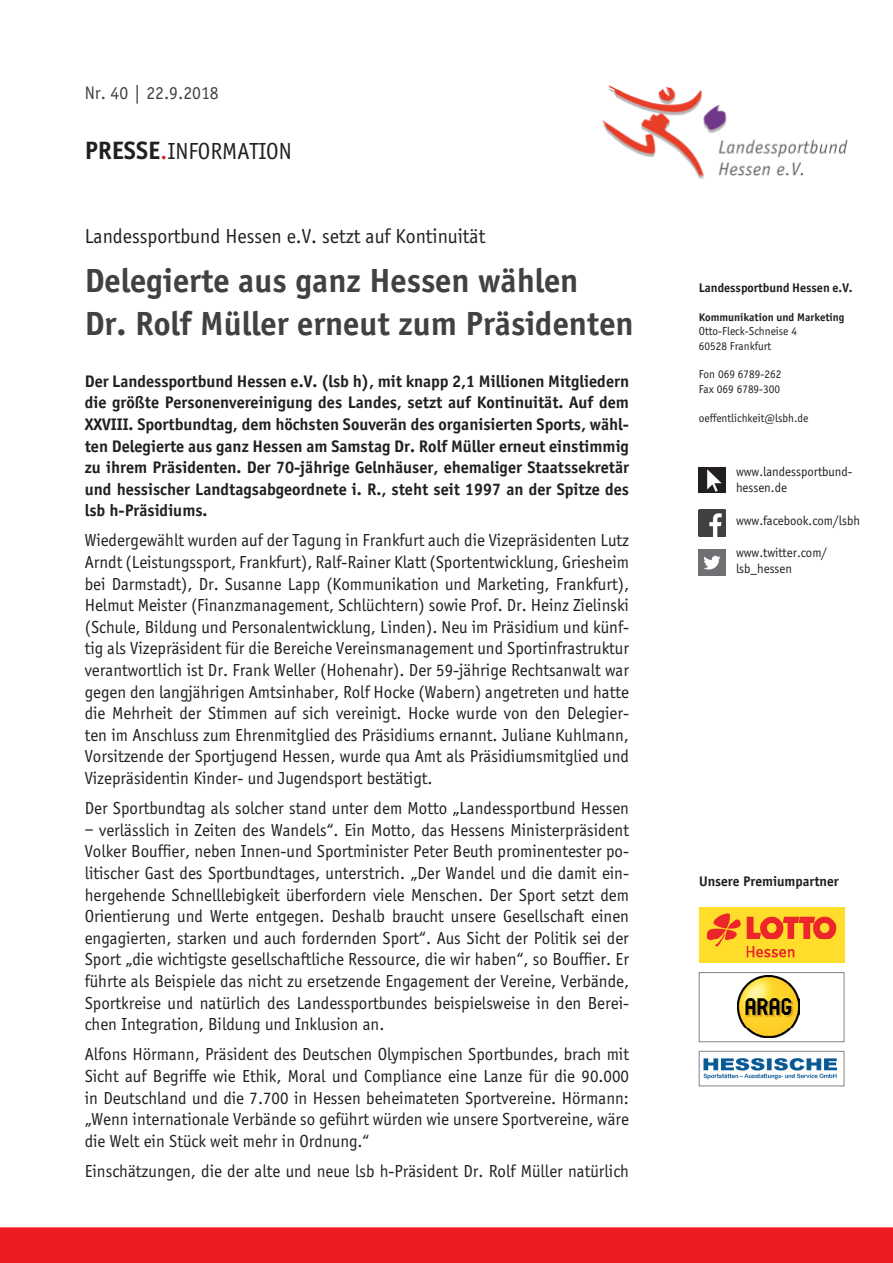
<style>
.page{position:relative;width:893px;height:1263px;background:#fff}
.page>*{position:absolute;margin:0;border:0;box-sizing:border-box;transform-origin:0 0}
.t1{font:700 36px/43.2px "Sportiv";color:#414142}
.t2{font:24px "Sportiv";color:#231f20}
.t3{font:21px "Sportiv";color:#231f20}
.t4{font:18.75px "Sportiv";color:#414142}
.t5{font:18px/21.6px "Sportiv";color:#231f20;text-align:justify}
.t6{font:700 18px/21.6px "Sportiv";color:#231f20;text-align:justify}
.t7{font:700 15px "Sportiv";color:#231f20}
.t8{font:13.5px/16.2px "Sportiv";color:#231f20}
.t9{font:700 13.5px "Sportiv";color:#231f20}
.t10{font:12px/14.4px "Sportiv";color:#231f20}
.t11{font:700 12px "Sportiv";color:#231f20}
.s1{font-weight:700;font-size:27px}
.s2{font-size:27px;color:#d2232a}
</style>
<div class="page">
<div style="left:0;top:1227px;width:893px;height:36px;background:#ed1c24"></div>
<img style="left:602px;top:85px;width:246px;height:94px">
<img style="left:699px;top:908px;width:145px;height:54px">
<img style="left:738px;top:975px;width:62px;height:62px">
<div style="left:699px;top:972px;width:145px;height:70px;border:1px solid #808285"></div>
<img style="left:703px;top:1058px;width:134px;height:22px">
<div style="left:699px;top:1051px;width:145px;height:35px;border:1px solid #808285"></div>
<img style="left:699px;top:549px;width:26px;height:27px">
<img style="left:699px;top:510px;width:26px;height:26px">
<img style="left:699px;top:467px;width:26px;height:26px">
<p class="t4" style="left:85px;top:83px;width:135px">Nr. 40 | 22.9.2018</p>
<h2 class="t2" style="left:85px;top:138px;width:209px"><span class="s1">PRESSE</span><span class="s2">.</span>INFORMATION</h2>
<p class="t3" style="left:85px;top:225px;width:402px">Landessportbund Hessen e.V. setzt auf Kontinuität</p>
<h1 class="t1" style="left:85px;top:258px;width:550px">Delegierte aus ganz Hessen wählen<br>Dr. Rolf Müller erneut zum Präsidenten</h1>
<p class="t6" style="left:85px;top:370px;width:546px">Der Landessportbund Hessen e.V. (lsb h), mit knapp 2,1 Millionen Mitgliedern die größte Personenvereinigung des Landes, setzt auf Kontinuität. Auf dem XXVIII. Sportbundtag, dem höchsten Souverän des organisierten Sports, wähl&shy;ten Delegierte aus ganz Hessen am Samstag Dr. Rolf Müller erneut einstimmig zu ihrem Präsidenten. Der 70-jährige Gelnhäuser, ehemaliger Staatssekretär und hessischer Landtagsabgeordnete i. R., steht seit 1997 an der Spitze des lsb h-Präsidiums.</p>
<p class="t5" style="left:85px;top:530px;width:546px">Wiedergewählt wurden auf der Tagung in Frankfurt auch die Vizepräsidenten Lutz Arndt (Leistungssport, Frankfurt), Ralf-Rainer Klatt (Sportentwicklung, Griesheim bei Darmstadt), Dr. Susanne Lapp (Kommunikation und Marketing, Frankfurt), Helmut Meister (Finanzmanagement, Schlüchtern) sowie Prof. Dr. Heinz Zielinski (Schule, Bildung und Personalentwicklung, Linden). Neu im Präsidium und künf&shy;tig als Vizepräsident für die Bereiche Vereinsmanagement und Sportinfrastruktur verantwortlich ist Dr. Frank Weller (Hohenahr). Der 59-jährige Rechtsanwalt war gegen den langjährigen Amtsinhaber, Rolf Hocke (Wabern) angetreten und hatte die Mehrheit der Stimmen auf sich vereinigt. Hocke wurde von den Delegier&shy;ten im Anschluss zum Ehrenmitglied des Präsidiums ernannt. Juliane Kuhlmann, Vorsitzende der Sportjugend Hessen, wurde qua Amt als Präsidiumsmitglied und Vizepräsidentin Kinder- und Jugendsport bestätigt.</p>
<p class="t5" style="left:85px;top:798px;width:546px">Der Sportbundtag als solcher stand unter dem Motto „Landessportbund Hessen</p>
<p class="t5" style="left:85px;top:819px;width:546px">– verlässlich in Zeiten des Wandels“. Ein Motto, das Hessens Ministerpräsident Volker Bouffier, neben Innen-und Sportminister Peter Beuth prominentester po&shy;litischer Gast des Sportbundtages, unterstrich. „Der Wandel und die damit ein&shy;hergehende Schnelllebigkeit überfordern viele Menschen. Der Sport setzt dem Orientierung und Werte entgegen. Deshalb braucht unsere Gesellschaft einen engagierten, starken und auch fordernden Sport“. Aus Sicht der Politik sei der Sport „die wichtigste gesellschaftliche Ressource, die wir haben“, so Bouffier. Er führte als Beispiele das nicht zu ersetzende Engagement der Vereine, Verbände, Sportkreise und natürlich des Landessportbundes beispielsweise in den Berei&shy;chen Integration, Bildung und Inklusion an.</p>
<p class="t5" style="left:85px;top:1044px;width:546px">Alfons Hörmann, Präsident des Deutschen Olympischen Sportbundes, brach mit Sicht auf Begriffe wie Ethik, Moral und Compliance eine Lanze für die 90.000 in Deutschland und die 7.700 in Hessen beheimateten Sportvereine. Hörmann: „Wenn internationale Verbände so geführt würden wie unsere Sportvereine, wäre die Welt ein Stück weit mehr in Ordnung.“</p>
<p class="t5" style="left:85px;top:1160px;width:546px">Einschätzungen, die der alte und neue lsb h-Präsident Dr. Rolf Müller natürlich</p>
<p class="t9" style="left:699px;top:280px;width:155px">Landessportbund Hessen e.V.</p>
<p class="t11" style="left:699px;top:310px;width:147px">Kommunikation und Marketing</p>
<p class="t10" style="left:699px;top:324px;width:100px">Otto-Fleck-Schneise 4<br>60528 Frankfurt</p>
<p class="t10" style="left:699px;top:367px;width:84px">Fon 069 6789-262<br>Fax 069 6789-300</p>
<p class="t10" style="left:699px;top:410px;width:111px">oeffentlichkeit@lsbh.de</p>
<p class="t8" style="left:736px;top:464px;width:118px">www.landessportbund&shy;hessen.de</p>
<p class="t8" style="left:736px;top:512px;width:125px">www.facebook.com/lsbh</p>
<p class="t8" style="left:736px;top:545px;width:93px">www.twitter.com/ lsb_hessen</p>
<p class="t7" style="left:699px;top:872px;width:141px">Unsere Premiumpartner</p>
</div>
